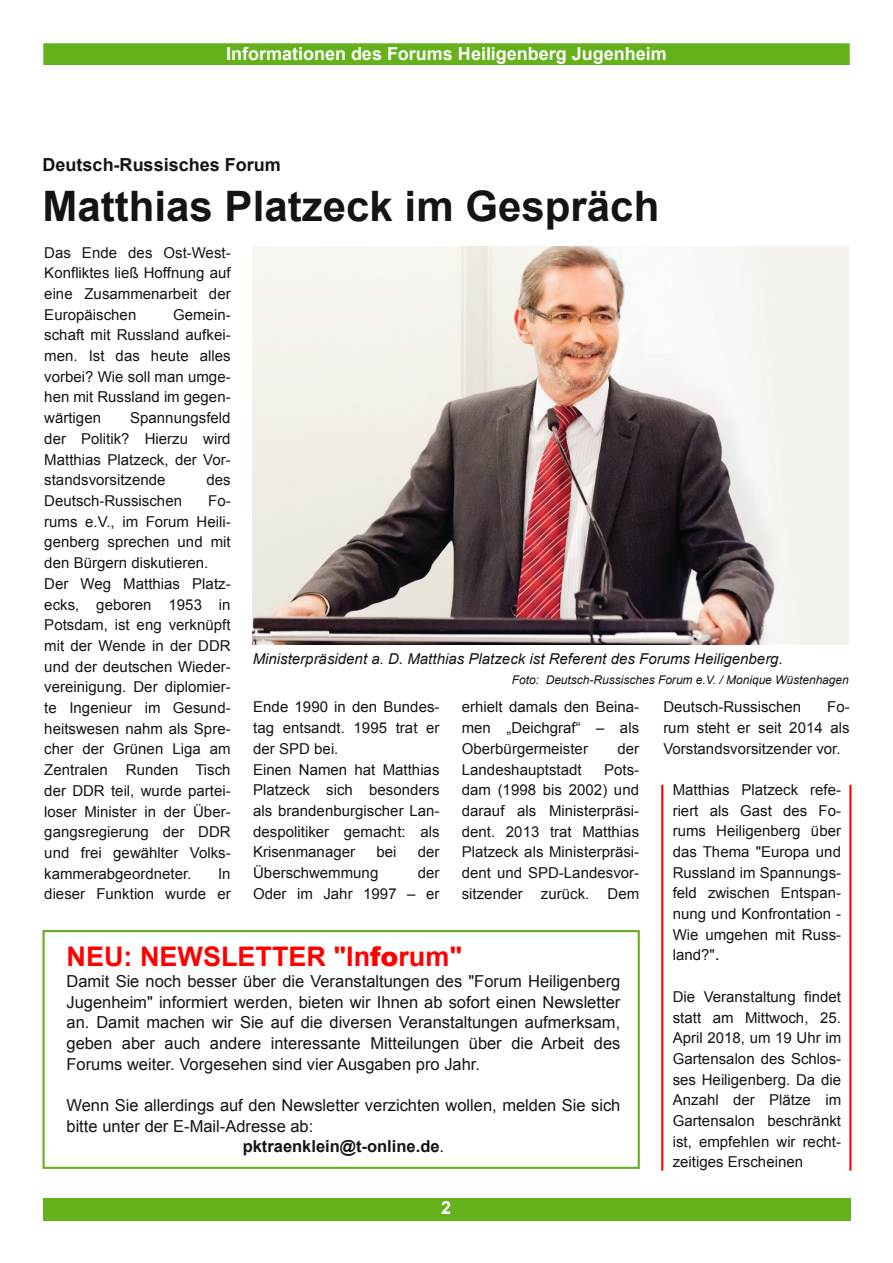
<style>
.page{position:relative;width:893px;height:1263px;background:#fff}
.page>*{position:absolute;margin:0;border:0;box-sizing:border-box;transform-origin:0 0}
.t1{font:700 42px "Arial";color:#161413}
.t2{font:700 27px "Arial";color:#f00}
.t3{font:700 18px "Arial";color:#fff}
.t4{font:700 18px "Arial";color:#161413}
.t5{font:16.5px/20.7px "Arial";color:#161413;text-align:justify}
.t6{font:700 16.5px "Arial";color:#161413}
.t7{font:15px/20.7px "Arial";letter-spacing:.005em;color:#161413;text-align:justify}
.t8{font:italic 15px "Arial";letter-spacing:.005em;color:#161413}
.t9{font:italic 12px "Arial";letter-spacing:-.005em;color:#161413}
.s1{font-size:18px}
.s2{font-weight:900}
.s3{font-weight:400}
</style>
<div class="page">
<div style="left:43px;top:930px;width:597px;height:239px;border:2px solid #65b11c"></div>
<div style="left:43px;top:43px;width:807px;height:23px;background:#65b11c"></div>
<div style="left:42px;top:42px;width:809px;height:25px;border:2px solid #fff"></div>
<div style="left:43px;top:1197px;width:807px;height:23px;background:#65b11c"></div>
<img style="left:253px;top:247px;width:596px;height:397px">
<hr style="left:849px;top:785px;width:2px;height:386px;background:#f00">
<hr style="left:661px;top:785px;width:2px;height:386px;background:#f00">
<p class="t3" style="left:226px;top:43px;width:442px">Informationen des Forums Heiligenberg Jugenheim</p>
<p class="t4" style="left:43px;top:155px;width:240px">Deutsch-Russisches Forum</p>
<h1 class="t1" style="left:43px;top:183px;width:618px">Matthias Platzeck im Gespräch</h1>
<p class="t7" style="left:44px;top:242px;width:188px">Das Ende des Ost-West-Konfliktes ließ Hoffnung auf eine Zusammenarbeit der Europäischen</p>
<p class="t7" style="left:44px;top:304px;width:188px;text-indent:129px">Gemein&shy;schaft mit Russland aufkei&shy;men. Ist das heute alles vorbei? Wie soll man umge&shy;hen mit Russland im gegen&shy;wärtigen</p>
<p class="t7" style="left:44px;top:408px;width:188px;text-indent:86px">Spannungsfeld der Politik? Hierzu wird Matthias Platzeck, der Vor&shy;standsvorsitzende</p>
<p class="t7" style="left:206px;top:470px;width:26px">des</p>
<p class="t7" style="left:44px;top:490px;width:188px;text-align:left;text-indent:164px">Fo&shy;rums e.V., im Forum Heili&shy;genberg sprechen und mit den Bürgern diskutieren.<br>Der Weg Matthias Platz&shy;ecks, geboren 1953 in<br>Potsdam, ist eng verknüpft mit der Wende in der DDR und der deutschen Wieder&shy;vereinigung. Der diplomier&shy;te Ingenieur im Gesund&shy;heitswesen nahm als Spre&shy;cher der Grünen Liga am<br>Zentralen Runden Tisch der DDR teil, wurde partei&shy;loser Minister in der Über&shy;gangsregierung der DDR und frei gewählter Volks&shy;kammerabgeordneter.</p>
<p class="t7" style="left:44px;top:490px;width:139px">Deutsch-Russischen</p>
<p class="t8" style="left:253px;top:650px;width:532px">Ministerpräsident a. D. Matthias Platzeck ist Referent des Forums Heiligenberg.</p>
<p class="t9" style="left:512px;top:673px;width:338px">Foto: Deutsch-Russisches Forum e.V. / Monique Wüstenhagen</p>
<p class="t7" style="left:663px;top:697px;width:188px;text-indent:164px">Fo&shy;rum steht er seit 2014 als Vorstandsvorsitzender vor.</p>
<p class="t7" style="left:663px;top:697px;width:139px">Deutsch-Russischen</p>
<p class="t7" style="left:253px;top:697px;width:188px;text-align:left">Ende 1990 in den Bundes&shy;tag entsandt. 1995 trat er der SPD bei.<br>Einen Namen hat Matthias<br>Platzeck sich besonders als brandenburgischer Lan&shy;despolitiker gemacht: als<br>Krisenmanager</p>
<p class="t7" style="left:462px;top:697px;width:179px">erhielt damals den Beina&shy;men „Deichgraf“ – als Oberbürgermeister</p>
<p class="t7" style="left:617px;top:738px;width:23px">der</p>
<p class="t7" style="left:462px;top:759px;width:179px;text-indent:142px">Pots&shy;dam (1998 bis 2002) und darauf als Ministerpräsi&shy;dent. 2013 trat Matthias Platzeck als Ministerpräsi&shy;dent und SPD-Landesvor&shy;sitzender zurück. Dem</p>
<p class="t7" style="left:462px;top:759px;width:121px">Landeshauptstadt</p>
<p class="t7" style="left:673px;top:779px;width:170px">Matthias Platzeck refe&shy;riert als Gast des Fo&shy;rums Heiligenberg über das Thema "Europa und Russland im Spannungs&shy;feld zwischen Entspan&shy;nung und Konfrontation - Wie umgehen mit Russ&shy;land?"<span class="s1">.</span></p>
<p class="t7" style="left:673px;top:986px;width:170px">Die Veranstaltung findet statt am Mittwoch, 25.<br>April 2018, um 19 Uhr im Gartensalon des Schlos&shy;ses Heiligenberg. Da die Anzahl der Plätze im Gartensalon beschränkt ist, empfehlen wir recht&shy;zeitiges Erscheinen</p>
<p class="t7" style="left:376px;top:842px;width:22px">bei</p>
<p class="t7" style="left:418px;top:842px;width:23px">der</p>
<p class="t7" style="left:253px;top:862px;width:127px">Überschwemmung</p>
<p class="t7" style="left:253px;top:862px;width:188px;text-align:right">der<br>Oder im Jahr 1997 – er</p>
<p class="t7" style="left:44px;top:863px;width:188px;text-align:right">In<br>dieser Funktion wurde er</p>
<h2 class="t2" style="left:67px;top:942px;width:397px">NEU: NEWSLETTER "In<span class="s2">fo</span>rum"</h2>
<p class="t5" style="left:67px;top:971px;width:555px">Damit Sie noch besser über die Veranstaltungen des "Forum Heiligenberg Jugenheim" informiert werden, bieten wir Ihnen ab sofort einen Newsletter an. Damit machen wir Sie auf die diversen Veranstaltungen aufmerksam, geben aber auch andere interessante Mitteilungen über die Arbeit des Forums weiter. Vorgesehen sind vier Ausgaben pro Jahr.</p>
<p class="t5" style="left:67px;top:1095px;width:555px">Wenn Sie allerdings auf den Newsletter verzichten wollen, melden Sie sich</p>
<p class="t5" style="left:67px;top:1116px;width:248px">bitte unter der E-Mail-Adresse ab:</p>
<p class="t6" style="left:243px;top:1137px;width:203px">pktraenklein@t-online.de<span class="s3">.</span></p>
<p class="t3" style="left:441px;top:1197px;width:12px">2</p>
</div>
